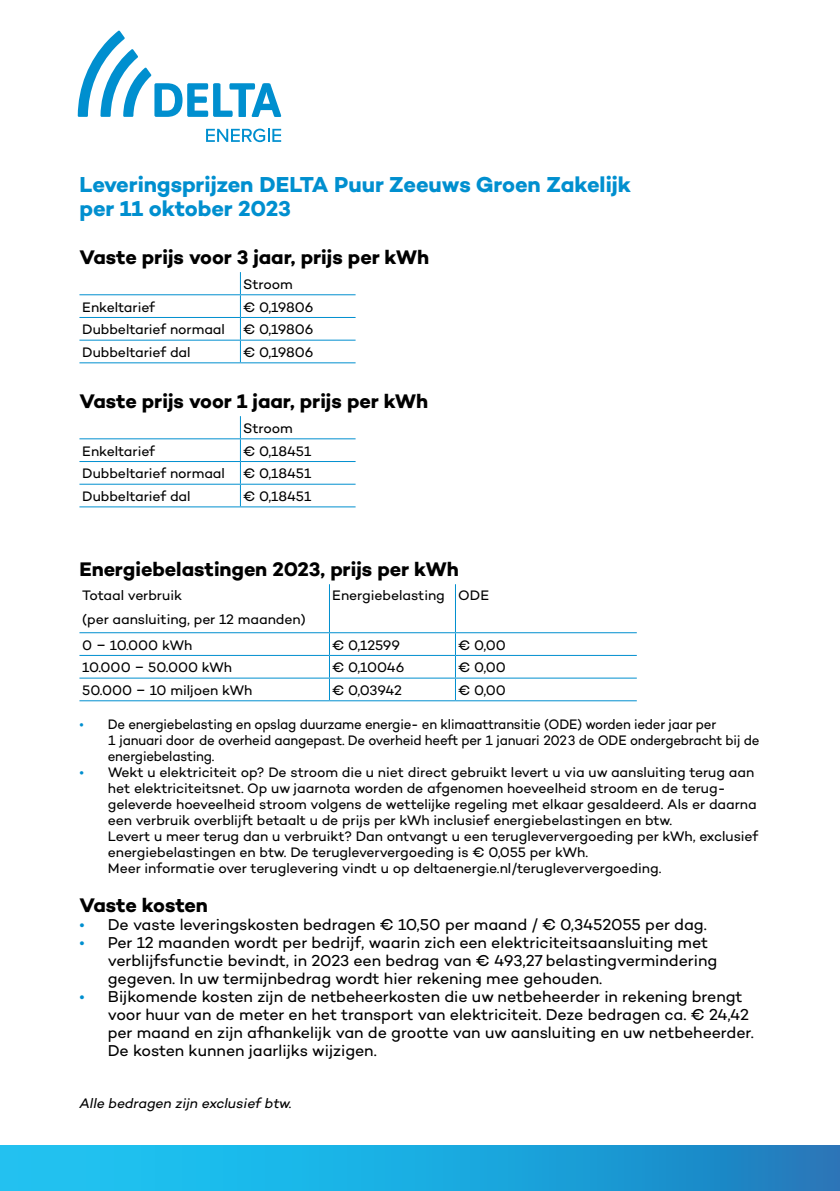
<style>
.page{position:relative;width:840px;height:1191px;background:#fff}
.page>*{position:absolute;margin:0;border:0;box-sizing:border-box;transform-origin:0 0}
.t1{font:700 22px/24px "Campton";letter-spacing:-.005em;color:#008fcf}
.t2{font:700 20px "Campton";letter-spacing:-.005em;color:#000}
.t3{font:16px/18px "Campton";letter-spacing:-.005em;color:#000}
.t4{font:14px/16px "Campton";letter-spacing:-.01em;color:#000}
.t5{font:14px/16px "Campton";letter-spacing:-.01em;color:#000;scale:.95 1}
.t6{font:italic 14px "Campton";color:#000}
.s1{color:#008fcf}
</style>
<div class="page">
<svg style="left:78px;top:31px;width:203px;height:86px"></svg>
<svg style="left:206px;top:129px;width:75px;height:13px"></svg>
<div style="left:0;top:1145px;width:839px;height:46px;background:linear-gradient(to right,#1dcef9,#1d81c1)"></div>
<hr style="left:79px;top:294px;width:161px;height:1px;background:#008fcf">
<hr style="left:240px;top:294px;width:115px;height:1px;background:#008fcf">
<hr style="left:79px;top:317px;width:161px;height:1px;background:#008fcf">
<hr style="left:79px;top:340px;width:161px;height:1px;background:#008fcf">
<hr style="left:79px;top:362px;width:161px;height:1px;background:#008fcf">
<svg style="left:240px;top:272px;width:1px;height:90px"></svg>
<hr style="left:240px;top:317px;width:115px;height:1px;background:#008fcf">
<hr style="left:240px;top:340px;width:115px;height:1px;background:#008fcf">
<hr style="left:240px;top:362px;width:115px;height:1px;background:#008fcf">
<hr style="left:79px;top:438px;width:161px;height:1px;background:#008fcf">
<hr style="left:240px;top:438px;width:115px;height:1px;background:#008fcf">
<hr style="left:79px;top:461px;width:161px;height:1px;background:#008fcf">
<hr style="left:79px;top:484px;width:161px;height:1px;background:#008fcf">
<hr style="left:79px;top:506px;width:161px;height:1px;background:#008fcf">
<svg style="left:240px;top:416px;width:1px;height:90px"></svg>
<hr style="left:240px;top:461px;width:115px;height:1px;background:#008fcf">
<hr style="left:240px;top:484px;width:115px;height:1px;background:#008fcf">
<hr style="left:240px;top:506px;width:115px;height:1px;background:#008fcf">
<hr style="left:329px;top:584px;width:1px;height:48px;background:#008fcf">
<hr style="left:454px;top:584px;width:1px;height:48px;background:#008fcf">
<hr style="left:79px;top:632px;width:250px;height:1px;background:#008fcf">
<hr style="left:329px;top:632px;width:126px;height:1px;background:#008fcf">
<hr style="left:455px;top:632px;width:181px;height:1px;background:#008fcf">
<hr style="left:79px;top:655px;width:250px;height:1px;background:#008fcf">
<hr style="left:79px;top:677px;width:250px;height:1px;background:#008fcf">
<hr style="left:79px;top:700px;width:250px;height:1px;background:#008fcf">
<svg style="left:329px;top:633px;width:1px;height:67px"></svg>
<hr style="left:329px;top:655px;width:126px;height:1px;background:#008fcf">
<hr style="left:329px;top:677px;width:126px;height:1px;background:#008fcf">
<hr style="left:329px;top:700px;width:126px;height:1px;background:#008fcf">
<hr style="left:455px;top:655px;width:181px;height:1px;background:#008fcf">
<hr style="left:455px;top:677px;width:181px;height:1px;background:#008fcf">
<hr style="left:455px;top:700px;width:181px;height:1px;background:#008fcf">
<h1 class="t1" style="left:79px;top:172px;width:552px">Leveringsprijzen DELTA Puur Zeeuws Groen Zakelijk per 11 oktober 2023</h1>
<h2 class="t2" style="left:79px;top:244px;width:351px">Vaste prijs voor 3 jaar, prijs per kWh</h2>
<p class="t4" style="left:243px;top:276px;width:51px">Stroom</p>
<p class="t4" style="left:82px;top:299px;width:74px">Enkeltarief</p>
<p class="t4" style="left:243px;top:299px;width:72px">€ 0,19806</p>
<p class="t4" style="left:82px;top:321px;width:144px">Dubbeltarief normaal</p>
<p class="t4" style="left:243px;top:321px;width:72px">€ 0,19806</p>
<p class="t4" style="left:82px;top:344px;width:110px">Dubbeltarief dal</p>
<p class="t4" style="left:243px;top:344px;width:72px">€ 0,19806</p>
<h2 class="t2" style="left:79px;top:388px;width:350px">Vaste prijs voor 1 jaar, prijs per kWh</h2>
<p class="t4" style="left:243px;top:420px;width:51px">Stroom</p>
<p class="t4" style="left:82px;top:443px;width:74px">Enkeltarief</p>
<p class="t4" style="left:243px;top:443px;width:70px">€ 0,18451</p>
<p class="t4" style="left:82px;top:465px;width:144px">Dubbeltarief normaal</p>
<p class="t4" style="left:243px;top:465px;width:70px">€ 0,18451</p>
<p class="t4" style="left:82px;top:488px;width:110px">Dubbeltarief dal</p>
<p class="t4" style="left:243px;top:488px;width:70px">€ 0,18451</p>
<h2 class="t2" style="left:79px;top:556px;width:380px">Energiebelastingen 2023, prijs per kWh</h2>
<p class="t4" style="left:82px;top:583px;width:225px;line-height:24px">Totaal verbruik<br>(per aansluiting, per 12 maanden)</p>
<p class="t4" style="left:332px;top:587px;width:158px">Energiebelasting ODE</p>
<p class="t4" style="left:82px;top:636px;width:111px">0 – 10.000 kWh</p>
<p class="t4" style="left:332px;top:636px;width:69px">€ 0,12599</p>
<p class="t4" style="left:458px;top:636px;width:49px">€ 0,00</p>
<p class="t4" style="left:82px;top:659px;width:151px">10.000 – 50.000 kWh</p>
<p class="t4" style="left:332px;top:659px;width:74px">€ 0,10046</p>
<p class="t4" style="left:458px;top:659px;width:49px">€ 0,00</p>
<p class="t4" style="left:82px;top:682px;width:171px">50.000 – 10 miljoen kWh</p>
<p class="t4" style="left:332px;top:682px;width:71px">€ 0,03942</p>
<p class="t4" style="left:458px;top:682px;width:49px">€ 0,00</p>
<p class="t5" style="left:108px;top:716px;width:687px;text-indent:-28px"><span class="s1">•</span> De energiebelasting en opslag duurzame energie- en klimaattransitie (ODE) worden ieder jaar per<br>1 januari door de overheid aangepast. De overheid heeft per 1 januari 2023 de ODE ondergebracht bij de energiebelasting.</p>
<p class="t4" style="left:108px;top:764px;width:651px;text-indent:-28px"><span class="s1">•</span> Wekt u elektriciteit op? De stroom die u niet direct gebruikt levert u via uw aansluiting terug aan het elektriciteitsnet. Op uw jaarnota worden de afgenomen hoeveelheid stroom en de terug&shy;geleverde hoeveelheid stroom volgens de wettelijke regeling met elkaar gesaldeerd. Als er daarna een verbruik overblijft betaalt u de prijs per kWh inclusief energiebelastingen en btw.<br>Levert u meer terug dan u verbruikt? Dan ontvangt u een terugleververgoeding per kWh, exclusief energiebelastingen en btw. De terugleververgoeding is € 0,055 per kWh.<br>Meer informatie over teruglevering vindt u op deltaenergie.nl/terugleververgoeding.</p>
<h2 class="t2" style="left:79px;top:892px;width:130px">Vaste kosten</h2>
<p class="t3" style="left:79px;top:915px;width:628px"><span class="s1">•</span> De vaste leveringskosten bedragen € 10,50 per maand / € 0,3452055 per dag.</p>
<p class="t3" style="left:108px;top:933px;width:610px;text-indent:-28px"><span class="s1">•</span> Per 12 maanden wordt per bedrijf, waarin zich een elektriciteitsaansluiting met verblijfsfunctie bevindt, in 2023 een bedrag van € 493,27 belastingvermindering gegeven. In uw termijnbedrag wordt hier rekening mee gehouden.</p>
<p class="t3" style="left:108px;top:987px;width:647px;text-indent:-28px"><span class="s1">•</span> Bijkomende kosten zijn de netbeheerkosten die uw netbeheerder in rekening brengt voor huur van de meter en het transport van elektriciteit. Deze bedragen ca. € 24,42 per maand en zijn afhankelijk van de grootte van uw aansluiting en uw netbeheerder.<br>De kosten kunnen jaarlijks wijzigen.</p>
<p class="t6" style="left:79px;top:1094px;width:214px">Alle bedragen zijn exclusief btw.</p>
</div>
